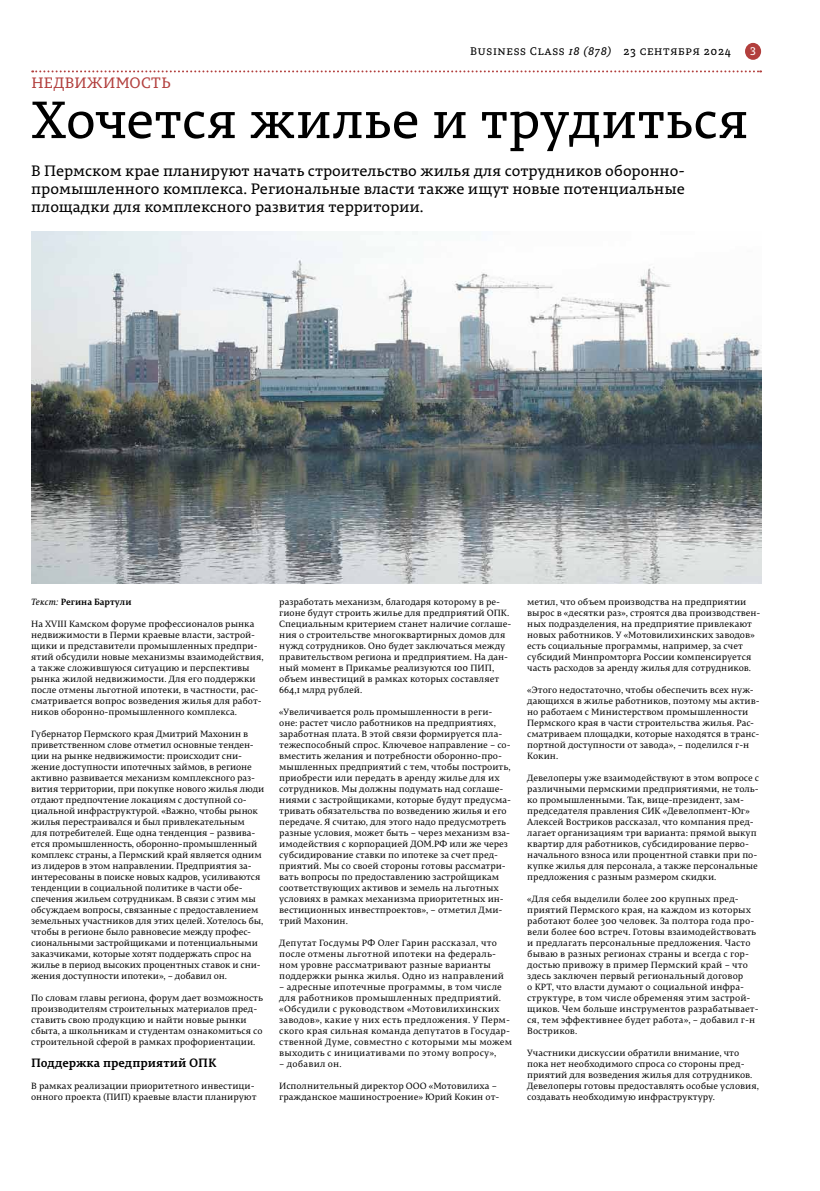
<style>
.page{position:relative;width:820px;height:1191px;background:#fff}
.page>*{position:absolute;margin:0;border:0;box-sizing:border-box;transform-origin:0 0}
.t1{font:52.1px "Permian Slab Serif Typeface";letter-spacing:-.005em;color:#000}
.t2{font:15px/18px "Permian Slab Serif Typeface";color:#000;text-align:justify}
.t3{font:15px "Permian Slab Serif Typeface";letter-spacing:.025em;color:#b23f3d}
.t4{font:700 12px "Permian Slab Serif Typeface";color:#000}
.t5{font:11px "Permian Slab Serif Typeface";letter-spacing:.06em;color:#000}
.t6{font:11px "Permian Slab Serif Typeface";color:#fff}
.t7{font:9px/11px "Permian Serif Typeface";color:#000}
.t8{font:9px/11px "Permian Serif Typeface";letter-spacing:.02em;color:#000}
.t9{font:700 9px "Permian Serif Typeface";color:#000}
.s1{font-style:italic}
.s2{font-weight:400;font-style:italic}
</style>
<div class="page">
<div style="left:744px;top:43px;width:16px;height:17px;background:#b23f3d;border-radius:50%"></div>
<svg style="left:32px;top:70px;width:728px;height:2px"></svg>
<img style="left:31px;top:231px;width:729px;height:352px">
<h2 class="t3" style="left:31px;top:71px;width:141px">недвижимость</h2>
<p class="t5" style="left:470px;top:42px;width:262px">Business Class <span class="s1">18 (878)</span> 23 сентября 2024</p>
<p class="t6" style="left:749px;top:42px;width:7px">3</p>
<h1 class="t1" style="left:31px;top:78px;width:718px">Хочется жилье и трудиться</h1>
<h2 class="t2" style="left:31px;top:161px;width:655px">В Пермском крае планируют начать строительство жилья для сотрудников оборонно&shy;промышленного комплекса. Региональные власти также ищут новые потенциальные площадки для комплексного развития территории.</h2>
<p class="t9" style="left:31px;top:594px;width:102px"><span class="s2">Текст:</span> Регина Бартули</p>
<p class="t7" style="left:31px;top:618px;width:234px">На XVIII Камском форуме профессионалов рынка недвижимости в Перми краевые власти, застрой&shy;щики и представители промышленных предпри&shy;ятий обсудили новые механизмы взаимодействия, а также сложившуюся ситуацию и перспективы рынка жилой недвижимости. Для его поддержки после отмены льготной ипотеки, в частности, рас&shy;сматривается вопрос возведения жилья для работ&shy;ников оборонно-промышленного комплекса.</p>
<p class="t7" style="left:31px;top:728px;width:234px">Губернатор Пермского края Дмитрий Махонин в приветственном слове отметил основные тенден&shy;ции на рынке недвижимости: происходит сни&shy;жение доступности ипотечных займов, в регионе активно развивается механизм комплексного раз&shy;вития территории, при покупке нового жилья люди отдают предпочтение локациям с доступной со&shy;циальной инфраструктурой. «Важно, чтобы рынок жилья перестраивался и был привлекательным<br>для потребителей. Еще одна тенденция – развива&shy;ется промышленность, оборонно-промышленный комплекс страны, а Пермский край является одним из лидеров в этом направлении. Предприятия за&shy;интересованы в поиске новых кадров, усиливаются тенденции в социальной политике в части обе&shy;спечения жильем сотрудникам. В связи с этим мы обсуждаем вопросы, связанные с предоставлением земельных участников для этих целей. Хотелось бы, чтобы в регионе было равновесие между профес&shy;сиональными застройщиками и потенциальными заказчиками, которые хотят поддержать спрос на жилье в период высоких процентных ставок и сни&shy;жения доступности ипотеки», – добавил он.</p>
<p class="t7" style="left:31px;top:992px;width:233px">По словам главы региона, форум дает возможность производителям строительных материалов пред&shy;ставить свою продукцию и найти новые рынки сбыта, а школьникам и студентам ознакомиться со строительной сферой в рамках профориентации.</p>
<h3 class="t4" style="left:31px;top:1053px;width:187px">Поддержка предприятий ОПК</h3>
<p class="t7" style="left:31px;top:1080px;width:227px">В рамках реализации приоритетного инвестици&shy;онного проекта (ПИП) краевые власти планируют</p>
<p class="t7" style="left:279px;top:596px;width:233px">разработать механизм, благодаря которому в ре&shy;гионе будут строить жилье для предприятий ОПК.<br>Специальным критерием станет наличие соглаше&shy;ния о строительстве многоквартирных домов для нужд сотрудников. Оно будет заключаться между правительством региона и предприятием. На дан&shy;ный момент в Прикамье реализуются 100 ПИП, объем инвестиций в рамках которых составляет 664,1 млрд рублей.</p>
<p class="t7" style="left:279px;top:706px;width:233px">«Увеличивается роль промышленности в реги&shy;оне: растет число работников на предприятиях, заработная плата. В этой связи формируется пла&shy;тежеспособный спрос. Ключевое направление – со&shy;вместить желания и потребности оборонно-про&shy;мышленных предприятий с тем, чтобы построить, приобрести или передать в аренду жилье для их сотрудников. Мы должны подумать над соглаше&shy;ниями с застройщиками, которые будут предусма&shy;тривать обязательства по возведению жилья и его передаче. Я считаю, для этого надо предусмотреть разные условия, может быть – через механизм вза&shy;имодействия с корпорацией ДОМ.РФ или же через субсидирование ставки по ипотеке за счет пред&shy;приятий. Мы со своей стороны готовы рассматри&shy;вать вопросы по предоставлению застройщикам соответствующих активов и земель на льготных условиях в рамках механизма приоритетных ин&shy;вестиционных инвестпроектов», – отметил Дми&shy;трий Махонин.</p>
<p class="t8" style="left:279px;top:937px;width:226px">Депутат Госдумы РФ Олег Гарин рассказал, что после отмены льготной ипотеки на федераль&shy;ном уровне рассматривают разные варианты поддержки рынка жилья. Одно из направлений</p>
<p class="t8" style="left:279px;top:981px;width:234px">– адресные ипотечные программы, в том числе для работников промышленных предприятий. «Обсудили с руководством «Мотовилихинских заводов», какие у них есть предложения. У Перм&shy;ского края сильная команда депутатов в Государ&shy;ственной Думе, совместно с которыми мы можем выходить с инициативами по этому вопросу»,</p>
<p class="t8" style="left:279px;top:1058px;width:64px">– добавил он.</p>
<p class="t7" style="left:279px;top:1080px;width:221px">Исполнительный директор ООО «Мотовилиха – гражданское машиностроение» Юрий Кокин от-</p>
<p class="t7" style="left:527px;top:596px;width:235px">метил, что объем производства на предприятии вырос в «десятки раз», строятся два производствен&shy;ных подразделения, на предприятие привлекают новых работников. У «Мотовилихинских заводов» есть социальные программы, например, за счет субсидий Минпромторга России компенсируется часть расходов за аренду жилья для сотрудников.</p>
<p class="t7" style="left:527px;top:684px;width:234px">«Этого недостаточно, чтобы обеспечить всех нуж&shy;дающихся в жилье работников, поэтому мы актив&shy;но работаем с Министерством промышленности Пермского края в части строительства жилья. Рас&shy;сматриваем площадки, которые находятся в транс&shy;портной доступности от завода», – поделился г-н Кокин.</p>
<p class="t7" style="left:527px;top:772px;width:233px">Девелоперы уже взаимодействуют в этом вопросе с различными пермскими предприятиями, не толь&shy;ко промышленными. Так, вице-президент, зам&shy;председателя правления СИК «Девелопмент-Юг» Алексей Востриков рассказал, что компания пред&shy;лагает организациям три варианта: прямой выкуп квартир для работников, субсидирование перво&shy;начального взноса или процентной ставки при по&shy;купке жилья для персонала, а также персональные предложения с разным размером скидки.</p>
<p class="t7" style="left:527px;top:893px;width:233px">«Для себя выделили более 200 крупных пред&shy;приятий Пермского края, на каждом из которых работают более 300 человек. За полтора года про&shy;вели более 600 встреч. Готовы взаимодействовать и предлагать персональные предложения. Часто бываю в разных регионах страны и всегда с гор&shy;достью привожу в пример Пермский край – что здесь заключен первый региональный договор<br>о КРТ, что власти думают о социальной инфра&shy;структуре, в том числе обременяя этим застрой&shy;щиков. Чем больше инструментов разрабатывает&shy;ся, тем эффективнее будет работа», – добавил г-н Востриков.</p>
<p class="t7" style="left:527px;top:1047px;width:233px">Участники дискуссии обратили внимание, что пока нет необходимого спроса со стороны пред&shy;приятий для возведения жилья для сотрудников.<br>Девелоперы готовы предоставлять особые условия, создавать необходимую инфраструктуру.</p>
</div>
